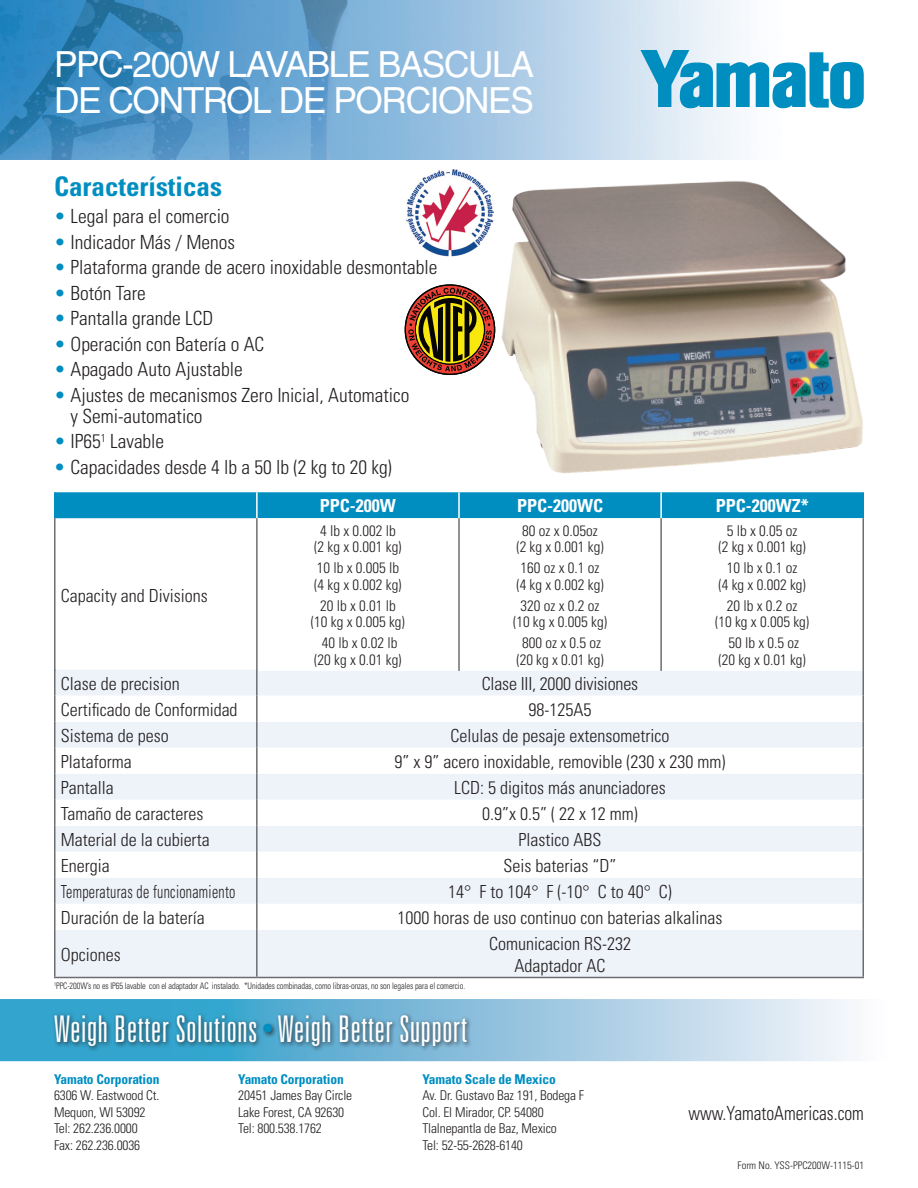
<style>
.page{position:relative;width:918px;height:1188px;background:#fff}
.page>*{position:absolute;margin:0;border:0;box-sizing:border-box;transform-origin:0 0}
.t1{font:300 ultra-condensed 36.75px "Univers";letter-spacing:.02em;color:#fff}
.t2{font:36px/36px "Helvetica";letter-spacing:-.04em;color:#fff}
.t3{font:700 condensed 27px "Univers";color:#008ec1}
.t4{font:300 condensed 19.5px/21px "Univers";color:#231f20}
.t5{font:300 condensed 19.5px "Univers";color:#231f20;scale:.9 1}
.t6{font:300 condensed 18px/21.6px "Univers";color:#231f20;text-align:center}
.t7{font:300 condensed 18px "Univers";letter-spacing:.02em;color:#231f20;scale:.78 1}
.t8{font:700 condensed 18px "Univers";color:#fff}
.t9{font:300 condensed 15px/16.5px "Univers";color:#231f20;text-align:center}
.t10{font:300 condensed 13.5px/16.5px "Univers";letter-spacing:-.01em;color:#231f20}
.t11{font:700 condensed 13.5px "Univers";letter-spacing:-.01em;color:#008ec1}
.t12{font:300 condensed 10.5px "Univers";color:#231f20}
.t13{font:300 condensed 9px "Univers";letter-spacing:-.01em;color:#231f20;scale:.92 1}
.s1{color:#008ec1}
.s2{font-size:24.45px;color:#008ec1}
</style>
<div class="page">
<svg style="left:0;top:999px;width:852px;height:62px;background:#95c8e1"></svg>
<div style="left:52px;top:1012px;width:420px;height:40px;background:#231f20;opacity:.75"></div>
<img style="left:0;top:0;width:853px;height:159px">
<svg style="left:640px;top:50px;width:224px;height:58px"></svg>
<img style="left:495px;top:181px;width:368px;height:293px">
<div style="left:56px;top:670px;width:806px;height:307px;background:#eef3f9"></div>
<svg style="left:56px;top:696px;width:806px;height:234px"></svg>
<hr style="left:256px;top:670px;width:2px;height:26px;background:#6c6d70">
<hr style="left:256px;top:696px;width:2px;height:26px;background:#6c6d70">
<hr style="left:862px;top:696px;width:2px;height:26px;background:#6c6d70">
<hr style="left:256px;top:722px;width:2px;height:26px;background:#6c6d70">
<hr style="left:862px;top:722px;width:2px;height:26px;background:#6c6d70">
<hr style="left:256px;top:748px;width:2px;height:26px;background:#6c6d70">
<hr style="left:862px;top:748px;width:2px;height:26px;background:#6c6d70">
<hr style="left:256px;top:774px;width:2px;height:26px;background:#6c6d70">
<hr style="left:862px;top:774px;width:2px;height:26px;background:#6c6d70">
<hr style="left:256px;top:800px;width:2px;height:26px;background:#6c6d70">
<hr style="left:862px;top:800px;width:2px;height:26px;background:#6c6d70">
<hr style="left:256px;top:826px;width:2px;height:26px;background:#6c6d70">
<hr style="left:862px;top:826px;width:2px;height:26px;background:#6c6d70">
<hr style="left:256px;top:852px;width:2px;height:26px;background:#6c6d70">
<hr style="left:862px;top:852px;width:2px;height:26px;background:#6c6d70">
<hr style="left:256px;top:878px;width:2px;height:26px;background:#6c6d70">
<hr style="left:862px;top:878px;width:2px;height:26px;background:#6c6d70">
<hr style="left:256px;top:904px;width:2px;height:26px;background:#6c6d70">
<hr style="left:862px;top:904px;width:2px;height:26px;background:#6c6d70">
<hr style="left:256px;top:930px;width:2px;height:47px;background:#6c6d70">
<hr style="left:862px;top:930px;width:2px;height:47px;background:#6c6d70">
<hr style="left:862px;top:670px;width:2px;height:26px;background:#6c6d70">
<hr style="left:54px;top:670px;width:2px;height:26px;background:#6c6d70">
<hr style="left:54px;top:696px;width:2px;height:26px;background:#6c6d70">
<hr style="left:54px;top:722px;width:2px;height:26px;background:#6c6d70">
<hr style="left:54px;top:748px;width:2px;height:26px;background:#6c6d70">
<hr style="left:54px;top:774px;width:2px;height:26px;background:#6c6d70">
<hr style="left:54px;top:800px;width:2px;height:26px;background:#6c6d70">
<hr style="left:54px;top:826px;width:2px;height:26px;background:#6c6d70">
<hr style="left:54px;top:852px;width:2px;height:26px;background:#6c6d70">
<hr style="left:54px;top:878px;width:2px;height:26px;background:#6c6d70">
<hr style="left:54px;top:904px;width:2px;height:26px;background:#6c6d70">
<hr style="left:54px;top:930px;width:2px;height:47px;background:#6c6d70">
<hr style="left:54px;top:977px;width:203px;height:1px;background:#6c6d70">
<hr style="left:257px;top:977px;width:607px;height:1px;background:#6c6d70">
<div style="left:56px;top:492px;width:806px;height:26px;background:#008ec1"></div>
<svg style="left:258px;top:518px;width:604px;height:153px"></svg>
<hr style="left:54px;top:492px;width:2px;height:26px;background:#008ec1">
<hr style="left:862px;top:492px;width:2px;height:26px;background:#008ec1">
<hr style="left:256px;top:492px;width:2px;height:26px;background:#fff">
<hr style="left:458px;top:492px;width:2px;height:26px;background:#fff">
<hr style="left:660px;top:492px;width:2px;height:26px;background:#fff">
<hr style="left:54px;top:518px;width:2px;height:153px;background:#6c6d70">
<hr style="left:256px;top:518px;width:2px;height:153px;background:#6c6d70">
<hr style="left:458px;top:518px;width:2px;height:153px;background:#6c6d70">
<hr style="left:660px;top:518px;width:2px;height:153px;background:#6c6d70">
<hr style="left:862px;top:518px;width:2px;height:153px;background:#6c6d70">
<svg style="left:405px;top:284px;width:90px;height:91px"></svg>
<img style="left:406px;top:169px;width:90px;height:90px">
<h2 class="t2" style="left:54px;top:46px;width:481px">PPC-200W LAVABLE BASCULA<br>DE CONTROL DE PORCIONES</h2>
<h3 class="t3" style="left:54px;top:170px;width:169px">Características</h3>
<p class="t4" style="left:54px;top:206px;width:177px"><span class="s1">•</span> Legal para el comercio</p>
<p class="t4" style="left:54px;top:231px;width:183px"><span class="s1">•</span> Indicador Más / Menos</p>
<p class="t4" style="left:54px;top:257px;width:385px"><span class="s1">•</span> Plataforma grande de acero inoxidable desmontable</p>
<p class="t4" style="left:54px;top:282px;width:93px"><span class="s1">•</span> Botón Tare</p>
<p class="t4" style="left:54px;top:308px;width:161px"><span class="s1">•</span> Pantalla grande LCD</p>
<p class="t4" style="left:54px;top:333px;width:212px"><span class="s1">•</span> Operación con Batería o AC</p>
<p class="t4" style="left:54px;top:359px;width:190px"><span class="s1">•</span> Apagado Auto Ajustable</p>
<p class="t4" style="left:70px;top:384px;width:340px;text-indent:-16px"><span class="s1">•</span> Ajustes de mecanismos Zero Inicial, Automatico y Semi-automatico</p>
<p class="t4" style="left:54px;top:431px;width:112px"><span class="s1">•</span> IP65<sup>1</sup> Lavable</p>
<p class="t4" style="left:54px;top:456px;width:339px"><span class="s1">•</span> Capacidades desde 4 lb a 50 lb (2 kg to 20 kg)</p>
<p class="t6" style="left:61px;top:584px;width:148px">Capacity and Divisions</p>
<p class="t8" style="left:320px;top:495px;width:77px">PPC-200W</p>
<p class="t8" style="left:517px;top:495px;width:88px">PPC-200WC</p>
<p class="t8" style="left:716px;top:495px;width:94px">PPC-200WZ*</p>
<p class="t9" style="left:314px;top:522px;width:89px">4 lb x 0.002 lb (2 kg x 0.001 kg)</p>
<p class="t9" style="left:314px;top:560px;width:89px;text-align:left">10 lb x 0.005 lb (4 kg x 0.002 kg)</p>
<p class="t9" style="left:311px;top:597px;width:96px">20 lb x 0.01 lb (10 kg x 0.005 kg)</p>
<p class="t9" style="left:314px;top:635px;width:89px">40 lb x 0.02 lb (20 kg x 0.01 kg)</p>
<p class="t9" style="left:516px;top:522px;width:89px">80 oz x 0.05oz (2 kg x 0.001 kg)</p>
<p class="t9" style="left:516px;top:560px;width:89px;text-align:left">160 oz x 0.1 oz (4 kg x 0.002 kg)</p>
<p class="t9" style="left:513px;top:597px;width:96px">320 oz x 0.2 oz (10 kg x 0.005 kg)</p>
<p class="t9" style="left:516px;top:635px;width:89px">800 oz x 0.5 oz (20 kg x 0.01 kg)</p>
<p class="t9" style="left:718px;top:522px;width:89px">5 lb x 0.05 oz<br>(2 kg x 0.001 kg)</p>
<p class="t9" style="left:718px;top:560px;width:89px">10 lb x 0.1 oz<br>(4 kg x 0.002 kg)</p>
<p class="t9" style="left:715px;top:597px;width:96px">20 lb x 0.2 oz<br>(10 kg x 0.005 kg)</p>
<p class="t9" style="left:718px;top:635px;width:89px">50 lb x 0.5 oz (20 kg x 0.01 kg)</p>
<p class="t6" style="left:61px;top:672px;width:120px">Clase de precision</p>
<p class="t6" style="left:482px;top:672px;width:158px">Clase III, 2000 divisiones</p>
<p class="t6" style="left:61px;top:698px;width:178px">Certificado de Conformidad</p>
<p class="t6" style="left:529px;top:698px;width:64px">98-125A5</p>
<p class="t6" style="left:61px;top:724px;width:109px">Sistema de peso</p>
<p class="t6" style="left:451px;top:724px;width:220px">Celulas de pesaje extensometrico</p>
<p class="t6" style="left:61px;top:750px;width:72px">Plataforma</p>
<p class="t6" style="left:395px;top:750px;width:332px">9” x 9” acero inoxidable, removible (230 x 230 mm)</p>
<p class="t6" style="left:61px;top:776px;width:54px">Pantalla</p>
<p class="t6" style="left:454px;top:776px;width:213px">LCD: 5 digitos más anunciadores</p>
<p class="t6" style="left:61px;top:802px;width:144px">Tamaño de caracteres</p>
<p class="t6" style="left:482px;top:802px;width:157px">0.9”x 0.5” ( 22 x 12 mm)</p>
<p class="t6" style="left:61px;top:828px;width:150px">Material de la cubierta</p>
<p class="t6" style="left:519px;top:828px;width:84px">Plastico ABS</p>
<p class="t6" style="left:61px;top:854px;width:50px">Energia</p>
<p class="t6" style="left:504px;top:854px;width:114px">Seis baterias “D”</p>
<p class="t7" style="left:61px;top:881px;width:225px">Temperaturas de funcionamiento</p>
<p class="t6" style="left:448px;top:880px;width:225px">14° F to 104° F (-10° C to 40° C)</p>
<p class="t6" style="left:61px;top:907px;width:145px">Duración de la batería</p>
<p class="t6" style="left:398px;top:907px;width:326px">1000 horas de uso continuo con baterias alkalinas</p>
<p class="t6" style="left:61px;top:943px;width:61px">Opciones</p>
<p class="t6" style="left:489px;top:933px;width:143px">Comunicacion RS-232<br>Adaptador AC</p>
<p class="t13" style="left:54px;top:980px;width:448px"><sup>1</sup>PPC-200W’s no es IP65 lavable con el adaptador AC instalado. *Unidades combinadas, como libras-onzas, no son legales para el comercio.</p>
<h1 class="t1" style="left:54px;top:1010px;width:415px">Weigh Better Solutions <span class="s2">•</span> Weigh Better Support</h1>
<p class="t11" style="left:54px;top:1071px;width:107px">Yamato Corporation</p>
<p class="t10" style="left:54px;top:1087px;width:107px">6306 W. Eastwood Ct.<br>Mequon, WI 53092<br>Tel: 262.236.0000<br>Fax: 262.236.0036</p>
<p class="t11" style="left:238px;top:1071px;width:107px">Yamato Corporation</p>
<p class="t10" style="left:238px;top:1087px;width:116px">20451 James Bay Circle<br>Lake Forest, CA 92630<br>Tel: 800.538.1762</p>
<p class="t11" style="left:422px;top:1071px;width:135px">Yamato Scale de Mexico</p>
<p class="t10" style="left:422px;top:1087px;width:163px">Av. Dr. Gustavo Baz 191, Bodega F<br>Col. El Mirador, CP. 54080<br>Tlalnepantla de Baz, Mexico<br>Tel: 52-55-2628-6140</p>
<p class="t5" style="left:688px;top:1102px;width:197px">www.YamatoAmericas.com</p>
<p class="t12" style="left:738px;top:1159px;width:128px">Form No. YSS-PPC200W-1115-01</p>
</div>
